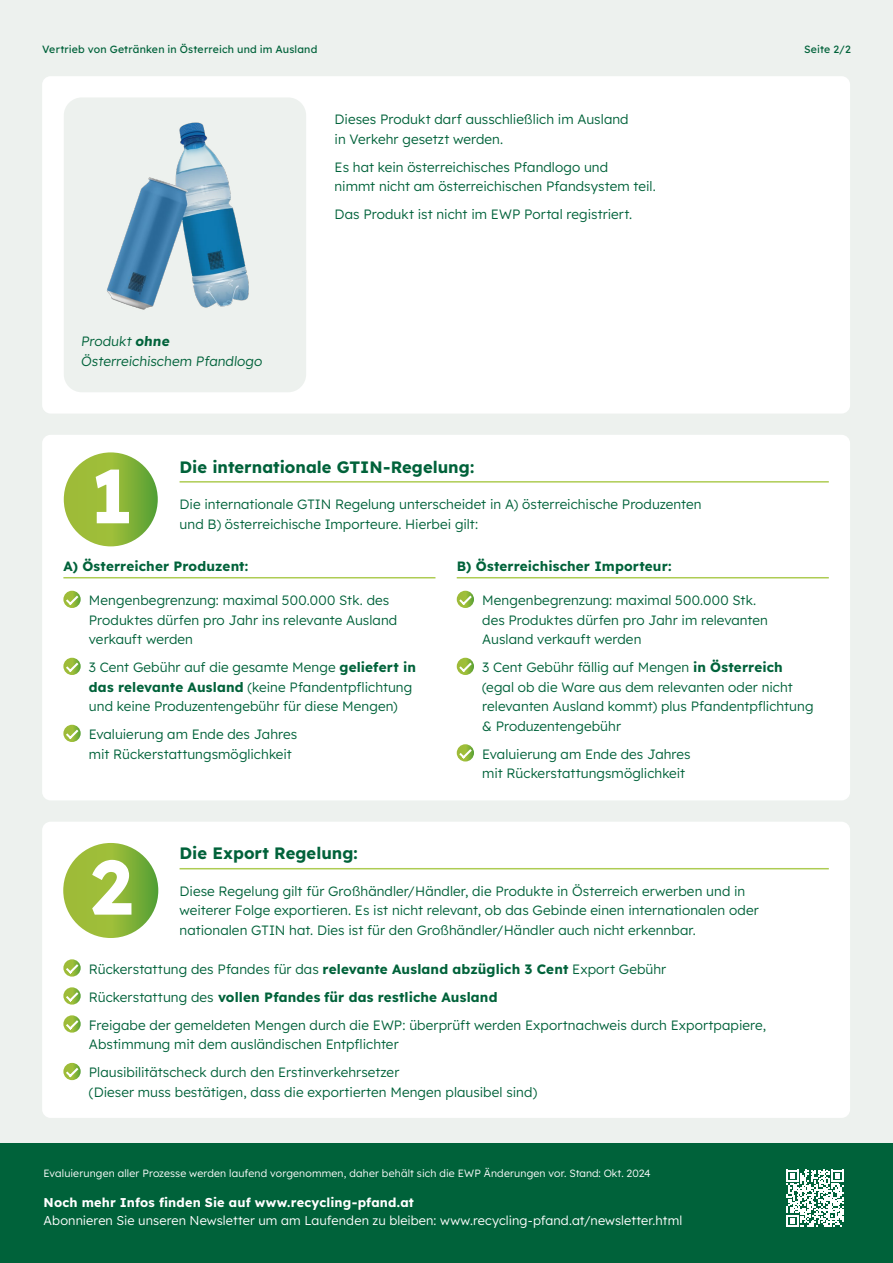
<style>
.page{position:relative;width:893px;height:1263px;background:#edf1ee}
.page>*{position:absolute;margin:0;border:0;box-sizing:border-box;transform-origin:0 0}
.t1{font:700 16.5px "Lexend";color:#00623a}
.t2{font:300 13.5px/19.5px "Lexend";letter-spacing:.005em;color:#00623a}
.t3{font:700 13.5px "Lexend";letter-spacing:.01em;color:#00623a}
.t4{font:300 12.75px "Lexend";letter-spacing:.005em;color:#fff}
.t5{font:700 12.75px "Lexend";letter-spacing:.01em;color:#fff}
.t6{font:300 10.5px "Lexend";letter-spacing:.015em;color:#fff}
.t7{font:10.5px "Lexend";letter-spacing:.02em;color:#00623a}
.s1{font-weight:700}
</style>
<div class="page">
<div style="left:42px;top:76px;width:808px;height:338px;background:#fff;border-radius:9px"></div>
<div style="left:42px;top:435px;width:808px;height:365px;background:#fff;border-radius:9px"></div>
<hr style="left:180px;top:481px;width:649px;height:2px;background:#aecc53">
<hr style="left:63px;top:577px;width:372px;height:1px;background:#aecc53">
<svg style="left:63px;top:591px;width:18px;height:17px"></svg>
<svg style="left:66px;top:596px;width:12px;height:9px"></svg>
<svg style="left:63px;top:658px;width:18px;height:17px"></svg>
<svg style="left:66px;top:663px;width:12px;height:9px"></svg>
<svg style="left:63px;top:725px;width:18px;height:17px"></svg>
<svg style="left:66px;top:730px;width:12px;height:9px"></svg>
<hr style="left:457px;top:577px;width:372px;height:1px;background:#aecc53">
<svg style="left:457px;top:591px;width:17px;height:17px"></svg>
<svg style="left:459px;top:596px;width:13px;height:9px"></svg>
<svg style="left:457px;top:658px;width:17px;height:17px"></svg>
<svg style="left:459px;top:663px;width:13px;height:9px"></svg>
<svg style="left:457px;top:744px;width:17px;height:17px"></svg>
<svg style="left:459px;top:749px;width:13px;height:10px"></svg>
<div style="left:42px;top:822px;width:808px;height:296px;background:#fff;border-radius:9px"></div>
<hr style="left:180px;top:868px;width:649px;height:1px;background:#aecc53">
<svg style="left:63px;top:959px;width:18px;height:17px"></svg>
<svg style="left:66px;top:964px;width:12px;height:10px"></svg>
<svg style="left:63px;top:987px;width:18px;height:18px"></svg>
<svg style="left:66px;top:992px;width:12px;height:10px"></svg>
<svg style="left:63px;top:1015px;width:18px;height:18px"></svg>
<svg style="left:66px;top:1020px;width:12px;height:10px"></svg>
<svg style="left:63px;top:1063px;width:18px;height:17px"></svg>
<svg style="left:66px;top:1068px;width:12px;height:9px"></svg>
<div style="left:0;top:1144px;width:893px;height:119px;background:#00623a"></div>
<svg style="left:786px;top:1170px;width:57px;height:57px"></svg>
<div style="left:64px;top:97px;width:242px;height:295px;background:#edf1ee;border-radius:18px"></div>
<img style="left:106px;top:122px;width:143px;height:188px">
<svg style="left:64px;top:452px;width:94px;height:94px;background:#8db63a"></svg>
<svg style="left:96px;top:470px;width:33px;height:53px"></svg>
<svg style="left:63px;top:843px;width:95px;height:95px;background:#8cb639"></svg>
<svg style="left:92px;top:860px;width:39px;height:55px"></svg>
<p class="t7" style="left:42px;top:41px;width:277px">Vertrieb von Getränken in Österreich und im Ausland</p>
<p class="t7" style="left:804px;top:41px;width:48px">Seite 2/2</p>
<p class="t2" style="left:81px;top:331px;width:185px">Produkt <span class="s1">ohne<br></span>Österreichischem Pfandlogo</p>
<p class="t2" style="left:335px;top:109px;width:296px">Dieses Produkt darf ausschließlich im Ausland in Verkehr gesetzt werden.</p>
<p class="t2" style="left:335px;top:156px;width:323px">Es hat kein österreichisches Pfandlogo und<br>nimmt nicht am österreichischen Pfandsystem teil.</p>
<p class="t2" style="left:335px;top:204px;width:299px">Das Produkt ist nicht im EWP Portal registriert.</p>
<p class="t1" style="left:180px;top:454px;width:296px">Die internationale GTIN-Regelung:</p>
<p class="t2" style="left:180px;top:494px;width:523px">Die internationale GTIN Regelung unterscheidet in A) österreichische Produzenten und B) österreichische Importeure. Hierbei gilt:</p>
<p class="t3" style="left:63px;top:555px;width:187px">A) Österreicher Produzent:</p>
<p class="t2" style="left:89px;top:590px;width:310px">Mengenbegrenzung: maximal 500.000 Stk. des<br>Produktes dürfen pro Jahr ins relevante Ausland verkauft werden</p>
<p class="t2" style="left:89px;top:657px;width:329px">3 Cent Gebühr auf die gesamte Menge <span class="s1">geliefert in das relevante Ausland</span> (keine Pfandentpflichtung und keine Produzentengebühr für diese Mengen)</p>
<p class="t2" style="left:89px;top:724px;width:210px">Evaluierung am Ende des Jahres mit Rückerstattungsmöglichkeit</p>
<p class="t3" style="left:457px;top:555px;width:216px">B) Österreichischer Importeur:</p>
<p class="t2" style="left:482px;top:590px;width:287px">Mengenbegrenzung: maximal 500.000 Stk. des Produktes dürfen pro Jahr im relevanten<br>Ausland verkauft werden</p>
<p class="t2" style="left:482px;top:657px;width:333px">3 Cent Gebühr fällig auf Mengen <span class="s1">in Österreich </span>(egal ob die Ware aus dem relevanten oder nicht relevanten Ausland kommt) plus Pfandentpflichtung &amp; Produzentengebühr</p>
<p class="t2" style="left:482px;top:743px;width:210px">Evaluierung am Ende des Jahres mit Rückerstattungsmöglichkeit</p>
<p class="t1" style="left:180px;top:840px;width:180px">Die Export Regelung:</p>
<p class="t2" style="left:180px;top:880px;width:581px">Diese Regelung gilt für Großhändler/Händler, die Produkte in Österreich erwerben und in weiterer Folge exportieren. Es ist nicht relevant, ob das Gebinde einen internationalen oder nationalen GTIN hat. Dies ist für den Großhändler/Händler auch nicht erkennbar.</p>
<p class="t2" style="left:89px;top:954px;width:679px;line-height:28px">Rückerstattung des Pfandes für das <span class="s1">relevante Ausland abzüglich 3 Cent</span> Export Gebühr<br>Rückerstattung des <span class="s1">vollen Pfandes für das restliche Ausland<br></span>Freigabe der gemeldeten Mengen durch die EWP: überprüft werden Exportnachweis durch Exportpapiere,</p>
<p class="t2" style="left:89px;top:1029px;width:312px;line-height:28px">Abstimmung mit dem ausländischen Entpflichter<br>Plausibilitätscheck durch den Erstinverkehrsetzer</p>
<p class="t2" style="left:89px;top:1081px;width:450px">(Dieser muss bestätigen, dass die exportierten Mengen plausibel sind)</p>
<p class="t6" style="left:44px;top:1166px;width:609px">Evaluierungen aller Prozesse werden laufend vorgenommen, daher behält sich die EWP Änderungen vor. Stand: Okt. 2024</p>
<p class="t5" style="left:44px;top:1193px;width:372px">Noch mehr Infos finden Sie auf www.recycling-pfand.at</p>
<p class="t4" style="left:44px;top:1211px;width:640px">Abonnieren Sie unseren Newsletter um am Laufenden zu bleiben: www.recycling-pfand.at/newsletter.html</p>
</div>
